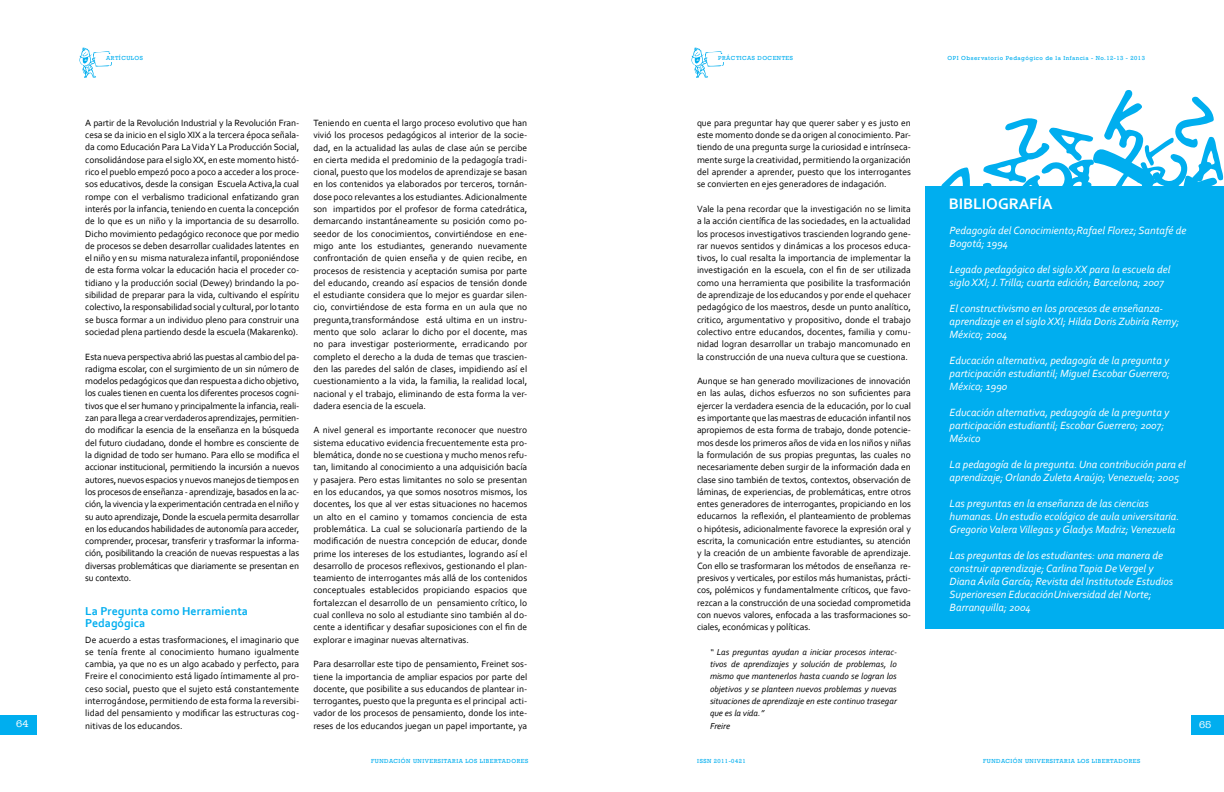
<style>
.page{position:relative;width:1224px;height:792px;background:#fff}
.page>*{position:absolute;margin:0;border:0;box-sizing:border-box;transform-origin:0 0}
.t1{font:700 16px "Corbel";color:#fff}
.t2{font:700 12px/12.3px "Corbel";color:#00aeef}
.t3{font:italic 11px/13px "Corbel";color:#fff}
.t4{font:500 10px "American Typ Itc DEE";color:#fff}
.t5{font:9.5px/12.3px "Corbel";letter-spacing:-.005em;color:#000;text-align:justify}
.t6{font:italic 9px/12.3px "Corbel";color:#000}
.t7{font:6px "Rockwell";letter-spacing:.08em;color:#00aeef}
</style>
<div class="page">
<svg style="left:80px;top:48px;width:32px;height:30px"></svg>
<div style="left:102px;top:54px;width:13px;height:8px;background:#fff"></div>
<div style="left:1191px;top:715px;width:33px;height:19px;background:#00aeef"></div>
<svg style="left:692px;top:48px;width:32px;height:30px"></svg>
<div style="left:714px;top:54px;width:13px;height:8px;background:#fff"></div>
<div style="left:0;top:716px;width:37px;height:19px;background:#00aeef"></div>
<svg style="left:941px;top:90px;width:282px;height:96px"></svg>
<div style="left:925px;top:186px;width:299px;height:443px;background:#00aeef"></div>
<p class="t7" style="left:106px;top:54px;width:38px">ARTÍCULOS</p>
<p class="t7" style="left:948px;top:54px;width:199px">OPI Observatorio Pedagógico de la Infancia - No.12-13 - 2013</p>
<p class="t7" style="left:718px;top:54px;width:76px">PRÁCTICAS DOCENTES</p>
<p class="t5" style="left:85px;top:116px;width:215px">A partir de la Revolución Industrial y la Revolución Fran&shy;cesa se da inicio en el siglo XIX a la tercera época señala&shy;da como Educación Para La Vida Y La Producción Social, consolidándose para el siglo XX, en este momento histó&shy;rico el pueblo empezó poco a poco a acceder a los proce&shy;sos educativos, desde la consigan Escuela Activa,la cual rompe con el verbalismo tradicional enfatizando gran interés por la infancia, teniendo en cuenta la concepción de lo que es un niño y la importancia de su desarrollo.<br>Dicho movimiento pedagógico reconoce que por medio de procesos se deben desarrollar cualidades latentes en el niño y en su misma naturaleza infantil, proponiéndose de esta forma volcar la educación hacia el proceder co&shy;tidiano y la producción social (Dewey) brindando la po&shy;sibilidad de preparar para la vida, cultivando el espíritu colectivo, la responsabilidad social y cultural, por lo tanto se busca formar a un individuo pleno para construir una sociedad plena partiendo desde la escuela (Makarenko).</p>
<p class="t5" style="left:85px;top:350px;width:215px">Esta nueva perspectiva abrió las puestas al cambio del pa&shy;radigma escolar, con el surgimiento de un sin número de modelos pedagógicos que dan respuesta a dicho objetivo, los cuales tienen en cuenta los diferentes procesos cogni&shy;tivos que el ser humano y principalmente la infancia, reali&shy;zan para llega a crear verdaderos aprendizajes, permitien&shy;do modificar la esencia de la enseñanza en la búsqueda del futuro ciudadano, donde el hombre es consciente de la dignidad de todo ser humano. Para ello se modifica el accionar institucional, permitiendo la incursión a nuevos autores, nuevos espacios y nuevos manejos de tiempos en los procesos de enseñanza - aprendizaje, basados en la ac&shy;ción, la vivencia y la experimentación centrada en el niño y su auto aprendizaje, Donde la escuela permita desarrollar en los educandos habilidades de autonomía para acceder, comprender, procesar, transferir y trasformar la informa&shy;ción, posibilitando la creación de nuevas respuestas a las diversas problemáticas que diariamente se presentan en su contexto.</p>
<p class="t5" style="left:697px;top:116px;width:215px">que para preguntar hay que querer saber y es justo en este momento donde se da origen al conocimiento. Par&shy;tiendo de una pregunta surge la curiosidad e intrínseca&shy;mente surge la creatividad, permitiendo la organización del aprender a aprender, puesto que los interrogantes se convierten en ejes generadores de indagación.</p>
<p class="t5" style="left:697px;top:202px;width:215px">Vale la pena recordar que la investigación no se limita a la acción científica de las sociedades, en la actualidad los procesos investigativos trascienden logrando gene&shy;rar nuevos sentidos y dinámicas a los procesos educa&shy;tivos, lo cual resalta la importancia de implementar la investigación en la escuela, con el fin de ser utilizada como una herramienta que posibilite la trasformación de aprendizaje de los educandos y por ende el quehacer pedagógico de los maestros, desde un punto analítico, critico, argumentativo y propositivo, donde el trabajo colectivo entre educandos, docentes, familia y comu&shy;nidad logran desarrollar un trabajo mancomunado en la construcción de una nueva cultura que se cuestiona.</p>
<p class="t5" style="left:697px;top:375px;width:215px">Aunque se han generado movilizaciones de innovación en las aulas, dichos esfuerzos no son suficientes para ejercer la verdadera esencia de la educación, por lo cual es importante que las maestras de educación infantil nos apropiemos de esta forma de trabajo, donde potencie&shy;mos desde los primeros años de vida en los niños y niñas la formulación de sus propias preguntas, las cuales no necesariamente deben surgir de la información dada en clase sino también de textos, contextos, observación de láminas, de experiencias, de problemáticas, entre otros entes generadores de interrogantes, propiciando en los educarnos la reflexión, el planteamiento de problemas o hipótesis, adicionalmente favorece la expresión oral y escrita, la comunicación entre estudiantes, su atención y la creación de un ambiente favorable de aprendizaje.<br>Con ello se trasformaran los métodos de enseñanza re&shy;presivos y verticales, por estilos más humanistas, prácti&shy;cos, polémicos y fundamentalmente críticos, que favo&shy;rezcan a la construcción de una sociedad comprometida con nuevos valores, enfocada a las trasformaciones so&shy;ciales, económicas y políticas.</p>
<p class="t6" style="left:710px;top:645px;width:188px">“ Las preguntas ayudan a iniciar procesos interac&shy;tivos de aprendizajes y solución de problemas, lo mismo que mantenerlos hasta cuando se logran los objetivos y se planteen nuevos problemas y nuevas situaciones de aprendizaje en este continuo trasegar que es la vida.”<br>Freire</p>
<p class="t5" style="left:313px;top:116px;width:215px">Teniendo en cuenta el largo proceso evolutivo que han vivió los procesos pedagógicos al interior de la socie&shy;dad, en la actualidad las aulas de clase aún se percibe en cierta medida el predominio de la pedagogía tradi&shy;cional, puesto que los modelos de aprendizaje se basan en los contenidos ya elaborados por terceros, tornán&shy;dose poco relevantes a los estudiantes. Adicionalmente son impartidos por el profesor de forma catedrática, demarcando instantáneamente su posición como po&shy;seedor de los conocimientos, convirtiéndose en ene&shy;migo ante los estudiantes, generando nuevamente confrontación de quien enseña y de quien recibe, en procesos de resistencia y aceptación sumisa por parte del educando, creando así espacios de tensión donde el estudiante considera que lo mejor es guardar silen&shy;cio, convirtiéndose de esta forma en un aula que no pregunta,transformándose está ultima en un instru&shy;mento que solo aclarar lo dicho por el docente, mas no para investigar posteriormente, erradicando por completo el derecho a la duda de temas que trascien&shy;den las paredes del salón de clases, impidiendo así el cuestionamiento a la vida, la familia, la realidad local, nacional y el trabajo, eliminando de esta forma la ver&shy;dadera esencia de la escuela.</p>
<p class="t5" style="left:313px;top:424px;width:215px">A nivel general es importante reconocer que nuestro sistema educativo evidencia frecuentemente esta pro&shy;blemática, donde no se cuestiona y mucho menos refu&shy;tan, limitando al conocimiento a una adquisición bacía y pasajera. Pero estas limitantes no solo se presentan en los educandos, ya que somos nosotros mismos, los docentes, los que al ver estas situaciones no hacemos un alto en el camino y tomamos conciencia de esta problemática. La cual se solucionaría partiendo de la modificación de nuestra concepción de educar, donde prime los intereses de los estudiantes, logrando así el desarrollo de procesos reflexivos, gestionando el plan&shy;teamiento de interrogantes más allá de los contenidos conceptuales establecidos propiciando espacios que fortalezcan el desarrollo de un pensamiento crítico, lo cual conlleva no solo al estudiante sino también al do&shy;cente a identificar y desafiar suposiciones con el fin de explorar e imaginar nuevas alternativas.</p>
<p class="t5" style="left:313px;top:658px;width:215px">Para desarrollar este tipo de pensamiento, Freinet sos&shy;tiene la importancia de ampliar espacios por parte del docente, que posibilite a sus educandos de plantear in&shy;terrogantes, puesto que la pregunta es el principal acti&shy;vador de los procesos de pensamiento, donde los inte&shy;reses de los educandos juegan un papel importante, ya</p>
<h1 class="t1" style="left:949px;top:194px;width:105px">BIBLIOGRAFÍA</h1>
<p class="t3" style="left:950px;top:224px;width:238px">Pedagogía del Conocimiento;Rafael Florez; Santafé de<br>Bogotá; 1994</p>
<p class="t3" style="left:950px;top:263px;width:222px">Legado pedagógico del siglo XX para la escuela del siglo XXI; J. Trilla; cuarta edición; Barcelona; 2007</p>
<p class="t3" style="left:950px;top:302px;width:231px">El constructivismo en los procesos de enseñanza&shy;aprendizaje en el siglo XXI; Hilda Doris Zubiría Remy;<br>México; 2004</p>
<p class="t3" style="left:950px;top:354px;width:222px;text-align:justify">Educación alternativa, pedagogía de la pregunta y participación estudiantil; Miguel Escobar Guerrero; México; 1990</p>
<p class="t3" style="left:950px;top:406px;width:221px">Educación alternativa, pedagogía de la pregunta y participación estudiantil; Escobar Guerrero; 2007;<br>México</p>
<p class="t3" style="left:950px;top:458px;width:238px">La pedagogía de la pregunta. Una contribución para el aprendizaje; Orlando Zuleta Araújo; Venezuela; 2005</p>
<p class="t3" style="left:950px;top:497px;width:231px">Las preguntas en la enseñanza de las ciencias humanas. Un estudio ecológico de aula universitaria.<br>Gregorio Valera Villegas y Gladys Madriz; Venezuela</p>
<p class="t3" style="left:950px;top:549px;width:225px">Las preguntas de los estudiantes: una manera de construir aprendizaje; Carlina Tapia De Vergel y Diana Ávila García; Revista del Institutode Estudios Superioresen EducaciónUniversidad del Norte; Barranquilla; 2004</p>
<p class="t2" style="left:85px;top:604px;width:164px">La Pregunta como Herramienta<br>Pedagógica</p>
<p class="t5" style="left:85px;top:633px;width:215px">De acuerdo a estas trasformaciones, el imaginario que se tenía frente al conocimiento humano igualmente cambia, ya que no es un algo acabado y perfecto, para Freire el conocimiento está ligado íntimamente al pro&shy;ceso social, puesto que el sujeto está constantemente interrogándose, permitiendo de esta forma la reversibi&shy;lidad del pensamiento y modificar las estructuras cog&shy;nitivas de los educandos.</p>
<p class="t4" style="left:11px;top:718px;width:14px">64</p>
<p class="t4" style="left:1199px;top:719px;width:14px">65</p>
<p class="t7" style="left:371px;top:757px;width:159px">FUNDACIÓN UNIVERSITARIA LOS LIBERTADORES</p>
<p class="t7" style="left:697px;top:757px;width:50px">ISSN 2011-0421</p>
<p class="t4" style="left:16px;top:718px;width:14px">64</p>
<p class="t7" style="left:983px;top:757px;width:159px">FUNDACIÓN UNIVERSITARIA LOS LIBERTADORES</p>
</div>
